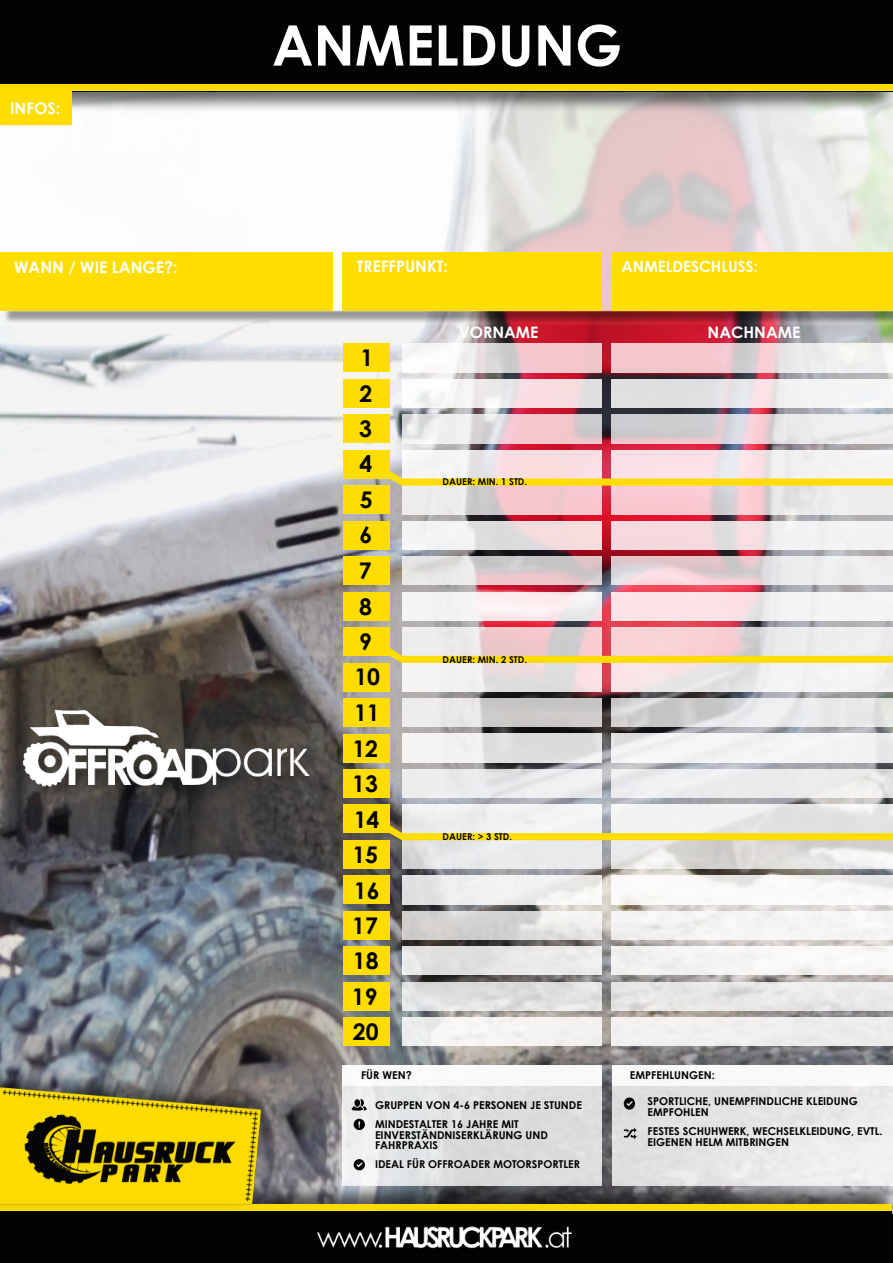
<style>
.page{position:relative;width:893px;height:1263px;background:#fff}
.page>*{position:absolute;margin:0;border:0;box-sizing:border-box;transform-origin:0 0}
.t1{font:700 55.95px "Century Gothic";color:#fff}
.t2{font:700 22.95px/35.4px "Century Gothic";color:#000;text-align:center}
.t3{font:700 15.9px "Century Gothic";color:#fff}
.t4{font:700 15.3px "Century Gothic";color:#fff}
.t5{font:700 10.8px/10.8px "Century Gothic";color:#000}
.t6{font:700 9.45px "Century Gothic";color:#000}
</style>
<div class="page">
<img style="left:0;top:325px;width:893px;height:857px">
<img style="left:18px;top:705px;width:308px;height:101px">
<div style="left:612px;top:1065px;width:281px;height:120px;background:#e5e5e6"></div>
<div style="left:612px;top:1065px;width:281px;height:20px;background:#fff"></div>
<svg style="left:624px;top:1128px;width:13px;height:11px"></svg>
<svg style="left:624px;top:1097px;width:11px;height:13px"></svg>
<div style="left:343px;top:1065px;width:259px;height:120px;background:#fff;opacity:.8"></div>
<svg style="left:354px;top:1119px;width:11px;height:11px"></svg>
<div style="left:343px;top:1065px;width:259px;height:20px;background:#fff"></div>
<svg style="left:354px;top:1159px;width:11px;height:11px"></svg>
<svg style="left:352px;top:1099px;width:15px;height:11px"></svg>
<div style="left:343px;top:379px;width:47px;height:29px;background:#fd0"></div>
<img style="left:402px;top:379px;width:200px;height:29px">
<img style="left:612px;top:379px;width:281px;height:29px">
<div style="left:343px;top:415px;width:47px;height:28px;background:#fd0"></div>
<img style="left:402px;top:415px;width:200px;height:28px">
<img style="left:612px;top:415px;width:281px;height:28px">
<div style="left:343px;top:450px;width:47px;height:28px;background:#fd0"></div>
<img style="left:402px;top:450px;width:200px;height:21px">
<img style="left:612px;top:450px;width:281px;height:21px">
<div style="left:343px;top:486px;width:47px;height:28px;background:#fd0"></div>
<img style="left:402px;top:486px;width:200px;height:28px">
<img style="left:612px;top:486px;width:281px;height:28px">
<div style="left:343px;top:521px;width:47px;height:28px;background:#fd0"></div>
<img style="left:402px;top:521px;width:200px;height:28px">
<img style="left:0;top:113px;width:893px;height:212px">
<img style="left:612px;top:521px;width:281px;height:28px">
<div style="left:343px;top:556px;width:47px;height:29px;background:#fd0"></div>
<img style="left:402px;top:556px;width:200px;height:29px">
<img style="left:612px;top:556px;width:281px;height:29px">
<div style="left:343px;top:592px;width:47px;height:28px;background:#fd0"></div>
<img style="left:402px;top:592px;width:200px;height:28px">
<img style="left:612px;top:592px;width:281px;height:28px">
<div style="left:343px;top:627px;width:47px;height:29px;background:#fd0"></div>
<img style="left:402px;top:627px;width:200px;height:21px">
<img style="left:612px;top:627px;width:281px;height:21px">
<div style="left:343px;top:663px;width:47px;height:28px;background:#fd0"></div>
<img style="left:402px;top:663px;width:200px;height:28px">
<img style="left:612px;top:663px;width:281px;height:28px">
<div style="left:343px;top:698px;width:47px;height:29px;background:#fd0"></div>
<img style="left:402px;top:698px;width:200px;height:29px">
<img style="left:612px;top:698px;width:281px;height:29px">
<div style="left:343px;top:734px;width:47px;height:28px;background:#fd0"></div>
<img style="left:402px;top:734px;width:200px;height:28px">
<img style="left:612px;top:734px;width:281px;height:28px">
<div style="left:343px;top:769px;width:47px;height:29px;background:#fd0"></div>
<img style="left:402px;top:769px;width:200px;height:29px">
<img style="left:612px;top:769px;width:281px;height:29px">
<div style="left:343px;top:805px;width:47px;height:28px;background:#fd0"></div>
<img style="left:402px;top:805px;width:200px;height:20px">
<img style="left:612px;top:805px;width:281px;height:20px">
<div style="left:343px;top:840px;width:47px;height:28px;background:#fd0"></div>
<img style="left:402px;top:840px;width:200px;height:28px">
<img style="left:612px;top:840px;width:281px;height:28px">
<div style="left:343px;top:876px;width:47px;height:28px;background:#fd0"></div>
<img style="left:402px;top:876px;width:200px;height:28px">
<img style="left:612px;top:876px;width:281px;height:28px">
<div style="left:343px;top:911px;width:47px;height:28px;background:#fd0"></div>
<img style="left:402px;top:911px;width:200px;height:28px">
<div style="left:612px;top:911px;width:281px;height:28px;background:#f6f5f3"></div>
<div style="left:343px;top:946px;width:47px;height:29px;background:#fd0"></div>
<img style="left:402px;top:946px;width:200px;height:29px">
<img style="left:612px;top:946px;width:281px;height:29px">
<div style="left:343px;top:982px;width:47px;height:28px;background:#fd0"></div>
<img style="left:402px;top:982px;width:200px;height:28px">
<img style="left:612px;top:982px;width:281px;height:28px">
<div style="left:343px;top:1017px;width:47px;height:29px;background:#fd0"></div>
<img style="left:402px;top:1017px;width:200px;height:29px">
<div style="left:612px;top:1017px;width:281px;height:29px;background:#efeeee"></div>
<div style="left:343px;top:344px;width:47px;height:28px;background:#fd0"></div>
<img style="left:402px;top:344px;width:200px;height:28px">
<img style="left:612px;top:344px;width:281px;height:28px">
<div style="left:0;top:0;width:893px;height:91px;background:#040202"></div>
<img style="left:71px;top:91px;width:822px;height:20px">
<div style="left:0;top:84px;width:893px;height:7px;background:#fbdb00"></div>
<div style="left:0;top:1204px;width:892px;height:59px;background:#040202"></div>
<img style="left:269px;top:1184px;width:624px;height:32px">
<div style="left:0;top:1204px;width:892px;height:7px;background:#fbdb00"></div>
<img style="left:0;top:1065px;width:269px;height:141px">
<img style="left:300px;top:1211px;width:274px;height:38px">
<div style="left:343px;top:252px;width:259px;height:59px;background:#fd0"></div>
<div style="left:0;top:252px;width:332px;height:59px;background:#fd0"></div>
<div style="left:0;top:91px;width:71px;height:34px;background:#fd0"></div>
<div style="left:612px;top:252px;width:281px;height:59px;background:#fd0"></div>
<svg style="left:390px;top:471px;width:503px;height:15px"></svg>
<svg style="left:390px;top:648px;width:503px;height:15px;background:#f3d971"></svg>
<svg style="left:390px;top:825px;width:503px;height:15px"></svg>
<h3 class="t3" style="left:10px;top:102px;width:52px">INFOS:</h3>
<h3 class="t3" style="left:14px;top:261px;width:165px">WANN / WIE LANGE?:</h3>
<h1 class="t1" style="left:272px;top:24px;width:352px">ANMELDUNG</h1>
<h3 class="t3" style="left:357px;top:260px;width:93px">TREFFPUNKT:</h3>
<h3 class="t4" style="left:621px;top:261px;width:138px">ANMELDESCHLUSS:</h3>
<h3 class="t3" style="left:459px;top:326px;width:81px">VORNAME</h3>
<h3 class="t3" style="left:708px;top:326px;width:94px">NACHNAME</h3>
<h2 class="t2" style="left:352px;top:342px;width:30px">1<br>2<br>3<br>4<br>5<br>6<br>7<br>8<br>9<br>10<br>11<br>12<br>13<br>14<br>15<br>16<br>17<br>18<br>19<br>20</h2>
<p class="t5" style="left:361px;top:1070px;width:52px">FÜR WEN?</p>
<p class="t6" style="left:443px;top:478px;width:86px">DAUER: MIN. 1 STD.</p>
<p class="t6" style="left:443px;top:656px;width:86px">DAUER: MIN. 2 STD.</p>
<p class="t6" style="left:443px;top:833px;width:71px">DAUER: &gt; 3 STD.</p>
<p class="t5" style="left:375px;top:1097px;width:209px;line-height:18.9px">GRUPPEN VON 4-6 PERSONEN JE STUNDE<br>MINDESTALTER 16 JAHRE MIT</p>
<p class="t5" style="left:375px;top:1130px;width:174px">EINVERSTÄNDNISERKLÄRUNG UND<br>FAHRPRAXIS</p>
<p class="t5" style="left:375px;top:1160px;width:206px">IDEAL FÜR OFFROADER MOTORSPORTLER</p>
<p class="t5" style="left:630px;top:1070px;width:86px">EMPFEHLUNGEN:</p>
<p class="t5" style="left:648px;top:1097px;width:212px">SPORTLICHE, UNEMPFINDLICHE KLEIDUNG<br>EMPFOHLEN</p>
<p class="t5" style="left:648px;top:1127px;width:236px">FESTES SCHUHWERK, WECHSELKLEIDUNG, EVTL.<br>EIGENEN HELM MITBRINGEN</p>
</div>
